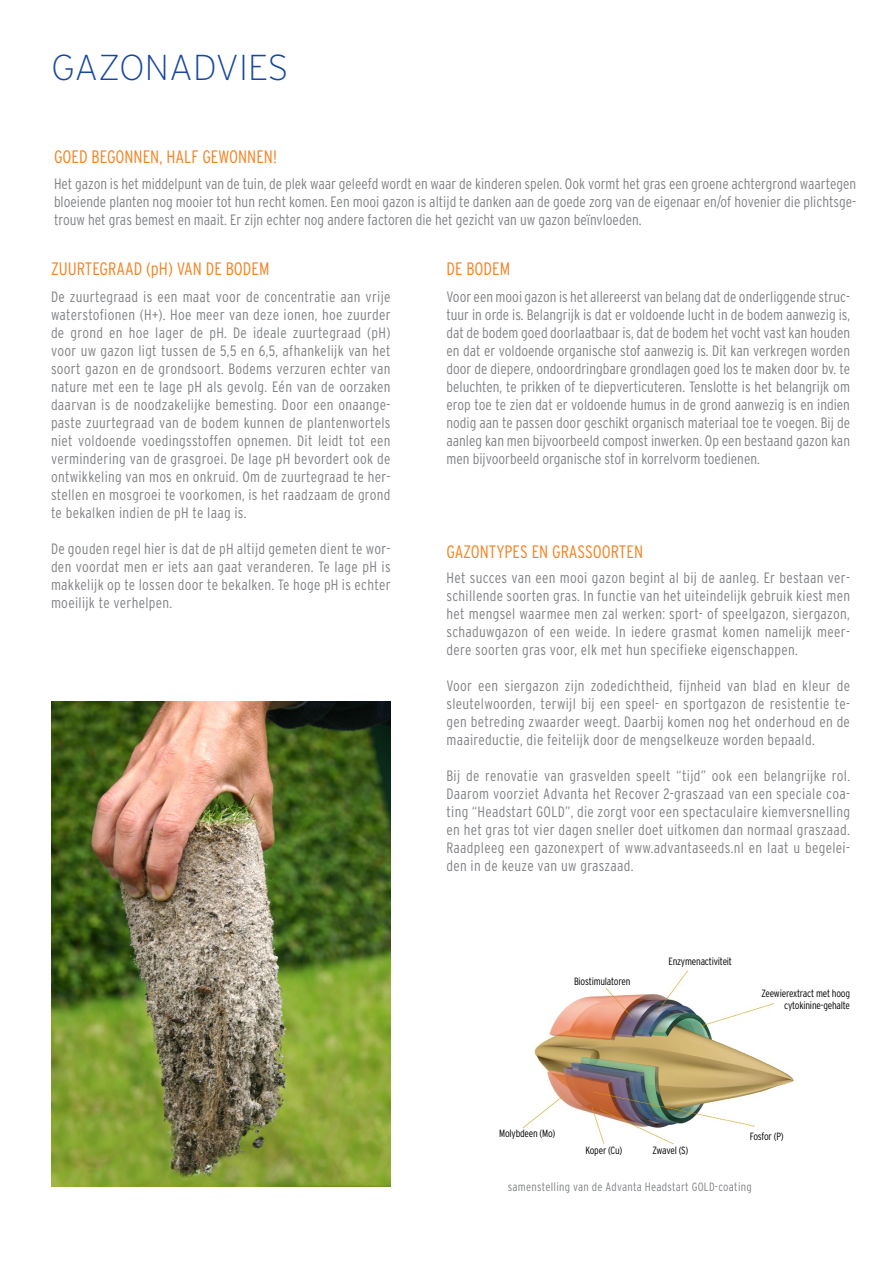
<style>
.page{position:relative;width:893px;height:1263px;background:#fff}
.page>*{position:absolute;margin:0;border:0;box-sizing:border-box;transform-origin:0 0}
.t1{font:200 36px "Interstate";color:#17479e}
.t2{font:300 condensed 18px "Interstate";color:#f58220}
.t3{font:300 condensed 15px/18px "Interstate";letter-spacing:.02em;color:#808285;text-align:justify}
.t4{font:300 condensed 12px "Interstate";letter-spacing:.02em;color:#808285}
.t5{font:300 condensed 10.5px/12.6px "Interstate";letter-spacing:-.02em;color:#000;text-align:right}
</style>
<div class="page">
<img style="left:51px;top:702px;width:339px;height:484px">
<img style="left:522px;top:970px;width:272px;height:175px">
<div style="left:567px;top:970px;width:57px;height:14px;background:#fff"></div>
<div style="left:742px;top:977px;width:81px;height:23px;background:#fff"></div>
<div style="left:725px;top:1128px;width:58px;height:23px;background:#fff"></div>
<div style="left:490px;top:1128px;width:58px;height:23px;background:#fff"></div>
<h1 class="t1" style="left:51px;top:45px;width:234px">GAZONADVIES</h1>
<p class="t2" style="left:54px;top:146px;width:224px">Goed begonnen, half gewonnen!</p>
<p class="t3" style="left:54px;top:175px;width:804px">Het gazon is het middelpunt van de tuin, de plek waar geleefd wordt en waar de kinderen spelen. Ook vormt het gras een groene achtergrond waartegen bloeiende planten nog mooier tot hun recht komen. Een mooi gazon is altijd te danken aan de goede zorg van de eigenaar en/of hovenier die plichtsge&shy;trouw het gras bemest en maait. Er zijn echter nog andere factoren die het gezicht van uw gazon beïnvloeden.</p>
<p class="t2" style="left:51px;top:258px;width:220px">ZUURTEGRAAD (pH) VAN DE BODEM</p>
<p class="t3" style="left:51px;top:287px;width:341px">De zuurtegraad is een maat voor de concentratie aan vrije waterstofionen (H+). Hoe meer van deze ionen, hoe zuurder de grond en hoe lager de pH. De ideale zuurtegraad (pH) voor uw gazon ligt tussen de 5,5 en 6,5, afhankelijk van het soort gazon en de grondsoort. Bodems verzuren echter van nature met een te lage pH als gevolg. Eén van de oorzaken daarvan is de noodzakelijke bemesting. Door een onaange&shy;paste zuurtegraad van de bodem kunnen de plantenwortels niet voldoende voedingsstoffen opnemen. Dit leidt tot een vermindering van de grasgroei. De lage pH bevordert ook de ontwikkeling van mos en onkruid. Om de zuurtegraad te her&shy;stellen en mosgroei te voorkomen, is het raadzaam de grond te bekalken indien de pH te laag is.</p>
<p class="t3" style="left:51px;top:539px;width:341px">De gouden regel hier is dat de pH altijd gemeten dient te wor&shy;den voordat men er iets aan gaat veranderen. Te lage pH is makkelijk op te lossen door te bekalken. Te hoge pH is echter moeilijk te verhelpen.</p>
<p class="t2" style="left:446px;top:258px;width:65px">DE BODEM</p>
<p class="t3" style="left:446px;top:287px;width:405px">Voor een mooi gazon is het allereerst van belang dat de onderliggende struc&shy;tuur in orde is. Belangrijk is dat er voldoende lucht in de bodem aanwezig is, dat de bodem goed doorlaatbaar is, dat de bodem het vocht vast kan houden en dat er voldoende organische stof aanwezig is. Dit kan verkregen worden door de diepere, ondoordringbare grondlagen goed los te maken door bv. te beluchten, te prikken of te diepverticuteren. Tenslotte is het belangrijk om erop toe te zien dat er voldoende humus in de grond aanwezig is en indien nodig aan te passen door geschikt organisch materiaal toe te voegen. Bij de aanleg kan men bijvoorbeeld compost inwerken. Op een bestaand gazon kan men bijvoorbeeld organische stof in korrelvorm toedienen.</p>
<p class="t2" style="left:446px;top:541px;width:196px">GAZONTYPES EN GRASSOORTEN</p>
<p class="t3" style="left:446px;top:568px;width:405px">Het succes van een mooi gazon begint al bij de aanleg. Er bestaan ver&shy;schillende soorten gras. In functie van het uiteindelijk gebruik kiest men het mengsel waarmee men zal werken: sport- of speelgazon, siergazon, schaduwgazon of een weide. In iedere grasmat komen namelijk meer&shy;dere soorten gras voor, elk met hun specifieke eigenschappen.</p>
<p class="t3" style="left:446px;top:676px;width:405px">Voor een siergazon zijn zodedichtheid, fijnheid van blad en kleur de sleutelwoorden, terwijl bij een speel- en sportgazon de resistentie te&shy;gen betreding zwaarder weegt. Daarbij komen nog het onderhoud en de maaireductie, die feitelijk door de mengselkeuze worden bepaald.</p>
<p class="t3" style="left:446px;top:766px;width:405px">Bij de renovatie van grasvelden speelt “tijd” ook een belangrijke rol.<br>Daarom voorziet Advanta het Recover 2-graszaad van een speciale coa&shy;ting “Headstart GOLD”, die zorgt voor een spectaculaire kiemversnelling en het gras tot vier dagen sneller doet uitkomen dan normaal graszaad.<br>Raadpleeg een gazonexpert of www.advantaseeds.nl en laat u begelei&shy;den in de keuze van uw graszaad.</p>
<p class="t5" style="left:574px;top:975px;width:58px">Biostimulatoren</p>
<p class="t5" style="left:668px;top:955px;width:65px">Enzymenactiviteit</p>
<p class="t5" style="left:761px;top:987px;width:90px">Zeewierextract met hoog cytokinine-gehalte</p>
<p class="t5" style="left:499px;top:1126px;width:58px">Molybdeen (Mo)</p>
<p class="t5" style="left:585px;top:1144px;width:38px">Koper (Cu)</p>
<p class="t5" style="left:652px;top:1144px;width:37px">Zwavel (S)</p>
<p class="t5" style="left:750px;top:1129px;width:35px">Fosfor (P)</p>
<p class="t4" style="left:508px;top:1179px;width:245px">samenstelling van de Advanta Headstart GOLD-coating</p>
</div>
